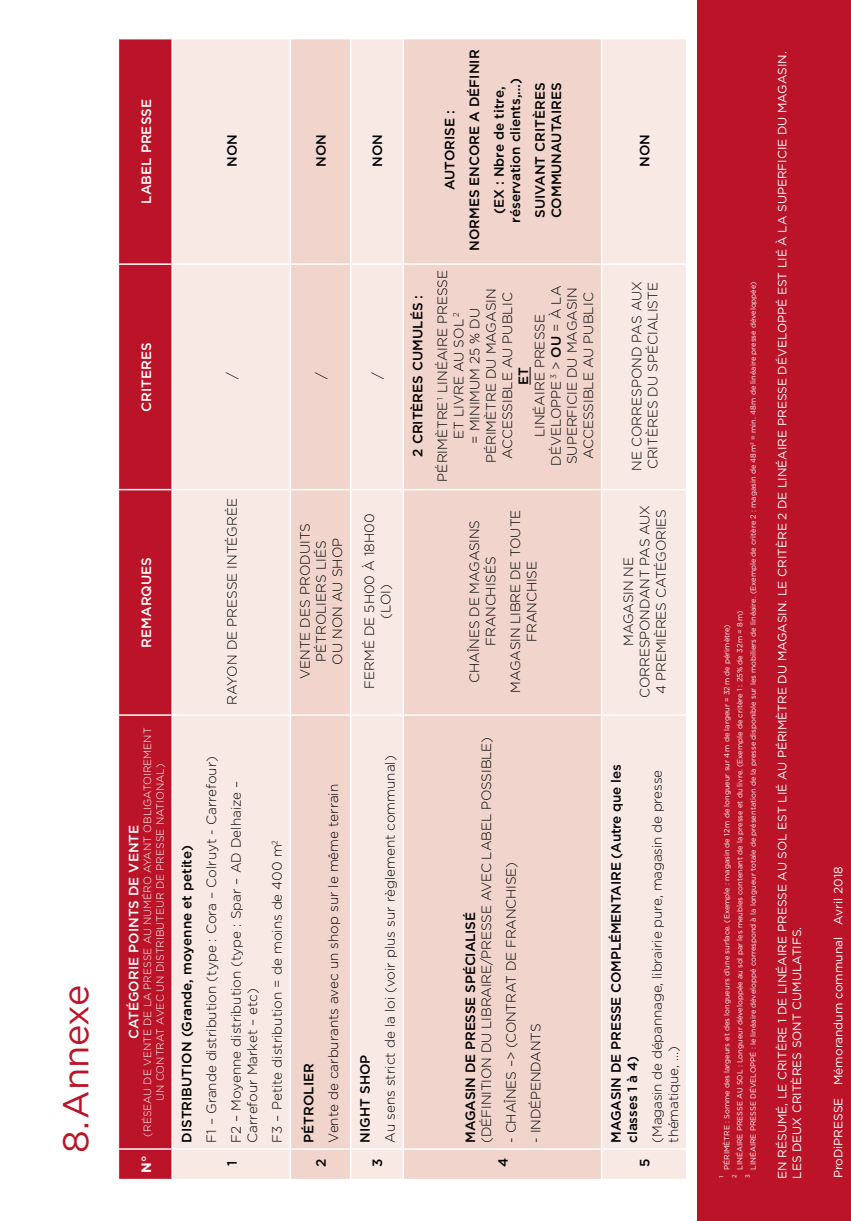
<style>
.page{position:relative;width:851px;height:1221px;background:#fff}
.page>*{position:absolute;margin:0;border:0;box-sizing:border-box;transform-origin:0 0}
.Titre_Mémo_1{font:36px "Gotham";color:#bb1327}
.Txt{font:300 13.5px/16.2px "Gotham";color:#000;text-align:center}
.Txt-2{font:500 13.5px/16.2px "Gotham";color:#000}
.Txt-3{font:500 13.5px "Gotham";color:#fff}
.Txt-4{font:700 13.5px "Gotham";color:#fff}
.t1{font:12px/14.4px "Gotham";color:#fff}
.Txt-5{font:300 10.5px/12.6px "Gotham";color:#fff;text-align:center}
.t2{font:7.5px "Gotham";color:#fff}
.t3{font:6px "Gotham";color:#fff}
.s1{font-weight:500}
</style>
<div class="page">
<div style="left:697px;top:0;width:153px;height:1220px;background:#bb1327"></div>
<div style="left:119px;top:39px;width:52px;height:1139px;background:#bb1327"></div>
<div style="left:173px;top:39px;width:512px;height:1139px;background:#f8e9e5"></div>
<svg style="left:291px;top:39px;width:309px;height:1139px;background:#f2d7d0"></svg>
<hr style="left:119px;top:1148px;width:52px;height:1px;background:#fff">
<hr style="left:119px;top:714px;width:52px;height:1px;background:#fff">
<hr style="left:119px;top:489px;width:52px;height:1px;background:#fff">
<hr style="left:119px;top:263px;width:52px;height:2px;background:#fff">
<hr style="left:173px;top:1148px;width:116px;height:1px;background:#fff">
<hr style="left:173px;top:714px;width:116px;height:1px;background:#fff">
<hr style="left:173px;top:489px;width:116px;height:1px;background:#fff">
<hr style="left:173px;top:263px;width:116px;height:2px;background:#fff">
<hr style="left:289px;top:1148px;width:2px;height:30px;background:#fff">
<hr style="left:289px;top:715px;width:2px;height:433px;background:#fff">
<hr style="left:291px;top:1148px;width:59px;height:1px;background:#fff">
<hr style="left:289px;top:489px;width:2px;height:226px;background:#fff">
<hr style="left:291px;top:714px;width:59px;height:1px;background:#fff">
<hr style="left:289px;top:264px;width:2px;height:225px;background:#fff">
<hr style="left:291px;top:489px;width:59px;height:1px;background:#fff">
<hr style="left:289px;top:38px;width:2px;height:226px;background:#fff">
<hr style="left:291px;top:263px;width:59px;height:2px;background:#fff">
<hr style="left:350px;top:1148px;width:1px;height:30px;background:#fff">
<hr style="left:350px;top:715px;width:1px;height:433px;background:#fff">
<hr style="left:351px;top:1148px;width:51px;height:1px;background:#fff">
<hr style="left:350px;top:489px;width:1px;height:226px;background:#fff">
<hr style="left:351px;top:714px;width:51px;height:1px;background:#fff">
<hr style="left:350px;top:264px;width:1px;height:225px;background:#fff">
<hr style="left:351px;top:489px;width:51px;height:1px;background:#fff">
<hr style="left:350px;top:38px;width:1px;height:226px;background:#fff">
<hr style="left:351px;top:263px;width:51px;height:2px;background:#fff">
<hr style="left:402px;top:1148px;width:2px;height:30px;background:#fff">
<hr style="left:402px;top:715px;width:2px;height:433px;background:#fff">
<hr style="left:404px;top:1148px;width:196px;height:1px;background:#fff">
<hr style="left:402px;top:489px;width:2px;height:226px;background:#fff">
<hr style="left:404px;top:714px;width:196px;height:1px;background:#fff">
<hr style="left:402px;top:264px;width:2px;height:225px;background:#fff">
<hr style="left:404px;top:489px;width:196px;height:1px;background:#fff">
<hr style="left:402px;top:38px;width:2px;height:226px;background:#fff">
<hr style="left:404px;top:263px;width:196px;height:2px;background:#fff">
<hr style="left:600px;top:1148px;width:2px;height:30px;background:#fff">
<hr style="left:600px;top:715px;width:2px;height:433px;background:#fff">
<hr style="left:602px;top:1148px;width:83px;height:1px;background:#fff">
<hr style="left:600px;top:489px;width:2px;height:226px;background:#fff">
<hr style="left:602px;top:714px;width:83px;height:1px;background:#fff">
<hr style="left:600px;top:264px;width:2px;height:225px;background:#fff">
<hr style="left:602px;top:489px;width:83px;height:1px;background:#fff">
<hr style="left:600px;top:38px;width:2px;height:226px;background:#fff">
<hr style="left:602px;top:263px;width:83px;height:2px;background:#fff">
<svg style="left:529px;top:367px;width:1px;height:18px"></svg>
<p class="Titre_Mémo_1" style="left:54px;top:1152px;width:169px;rotate:-90deg">8.Annexe</p>
<p class="Txt-3" style="left:137px;top:203px;width:106px;rotate:-90deg">LABEL PRESSE</p>
<p class="Txt-2" style="left:223px;top:167px;width:34px;rotate:-90deg">NON</p>
<p class="Txt-3" style="left:137px;top:411px;width:71px;rotate:-90deg">CRITERES</p>
<p class="Txt" style="left:223px;top:379px;width:9px;rotate:-90deg">/</p>
<p class="Txt-3" style="left:137px;top:647px;width:92px;rotate:-90deg">REMARQUES</p>
<p class="Txt-5" style="left:141px;top:1136px;width:410px;rotate:-90deg">(RÉSEAU DE VENTE DE LA PRESSE AU NUMÉRO AYANT OBLIGATOIREMENT<br>UN CONTRAT AVEC UN DISTRIBUTEUR DE PRESSE NATIONAL)</p>
<p class="Txt-3" style="left:125px;top:1039px;width:216px;rotate:-90deg">CATÉGORIE POINTS DE VENTE</p>
<p class="Txt-4" style="left:137px;top:1172px;width:19px;rotate:-90deg">N°</p>
<p class="Txt" style="left:223px;top:704px;width:208px;rotate:-90deg">RAYON DE PRESSE INTÉGRÉE</p>
<p class="Txt-2" style="left:178px;top:1142px;width:299px;rotate:-90deg">DISTRIBUTION (Grande, moyenne et petite)</p>
<p class="Txt" style="left:203px;top:1142px;width:388px;rotate:-90deg">F1 – Grande distribution (type : Cora – Colruyt - Carrefour)</p>
<p class="Txt" style="left:228px;top:1142px;width:363px;text-align:left;rotate:-90deg">F2 – Moyenne distribution (type : Spar – AD Delhaize –<br>Carrefour Market – etc)</p>
<p class="Txt-2" style="left:223px;top:1165px;width:7px;rotate:-90deg">1</p>
<p class="Txt" style="left:268px;top:1142px;width:304px;rotate:-90deg">F3 – Petite distribution = de moins de 400 m<sup>2</sup></p>
<p class="Txt-2" style="left:313px;top:167px;width:34px;rotate:-90deg">NON</p>
<p class="Txt" style="left:312px;top:379px;width:9px;rotate:-90deg">/</p>
<p class="Txt" style="left:296px;top:679px;width:157px;rotate:-90deg">VENTE DES PRODUITS<br>PÉTROLIERS LIÉS<br>OU NON AU SHOP</p>
<p class="Txt-2" style="left:300px;top:1142px;width:81px;rotate:-90deg">PÉTROLIER</p>
<p class="Txt" style="left:325px;top:1142px;width:360px;rotate:-90deg">Vente de carburants avec un shop sur le même terrain</p>
<p class="Txt-2" style="left:313px;top:1166px;width:10px;rotate:-90deg">2</p>
<p class="Txt-2" style="left:369px;top:167px;width:34px;rotate:-90deg">NON</p>
<p class="Txt-2" style="left:441px;top:190px;width:81px;rotate:-90deg">AUTORISE :</p>
<p class="Txt-2" style="left:466px;top:251px;width:203px;rotate:-90deg">NORMES ENCORE A DÉFINIR</p>
<p class="Txt-2" style="left:491px;top:223px;width:146px;text-align:center;rotate:-90deg">(EX : Nbre de titre, réservation clients,…)</p>
<p class="Txt-2" style="left:531px;top:218px;width:137px;rotate:-90deg">SUIVANT CRITÈRES<br>COMMUNAUTAIRES</p>
<p class="Txt-2" style="left:636px;top:167px;width:34px;rotate:-90deg">NON</p>
<p class="Txt" style="left:369px;top:379px;width:9px;rotate:-90deg">/</p>
<p class="Txt-2" style="left:409px;top:456px;width:163px;rotate:-90deg">2 CRITÈRES CUMULÉS :</p>
<p class="Txt" style="left:434px;top:481px;width:213px;rotate:-90deg">PÉRIMÈTRE <sup>1</sup> LINÉAIRE PRESSE<br>ET LIVRE AU SOL <sup>2</sup></p>
<p class="Txt" style="left:531px;top:466px;width:182px;rotate:-90deg">LINÉAIRE PRESSE<br>DÉVELOPPE <sup>3</sup> &gt; <span class="s1">OU</span> = À LA<br>SUPERFICIE DU MAGASIN<br>ACCESSIBLE AU PUBLIC</p>
<p class="Txt" style="left:466px;top:463px;width:176px;rotate:-90deg">= MINIMUM 25 % DU<br>PÉRIMÈTRE DU MAGASIN<br>ACCESSIBLE AU PUBLIC</p>
<p class="Txt-2" style="left:515px;top:385px;width:19px;rotate:-90deg">ET</p>
<p class="Txt" style="left:628px;top:470px;width:191px;text-align:left;rotate:-90deg">NE CORRESPOND PAS AUX<br>CRITÈRES DU SPÉCIALISTE</p>
<p class="Txt" style="left:361px;top:688px;width:176px;rotate:-90deg">FERMÉ DE 5H00 À 18H00 (LOI)</p>
<p class="Txt" style="left:466px;top:682px;width:164px;rotate:-90deg">CHAÎNES DE MAGASINS<br>FRANCHISÉS</p>
<p class="Txt" style="left:507px;top:692px;width:184px;rotate:-90deg">MAGASIN LIBRE DE TOUTE<br>FRANCHISE</p>
<p class="Txt" style="left:620px;top:697px;width:194px;rotate:-90deg">MAGASIN NE<br>CORRESPONDANT PAS AUX<br>4 PREMIÈRES CATÉGORIES</p>
<p class="Txt-2" style="left:357px;top:1142px;width:89px;rotate:-90deg">NIGHT SHOP</p>
<p class="Txt" style="left:381px;top:1142px;width:389px;rotate:-90deg">Au sens strict de la loi (voir plus sur règlement communal)</p>
<p class="Txt-2" style="left:369px;top:1166px;width:10px;rotate:-90deg">3</p>
<p class="Txt" style="left:461px;top:1142px;width:407px;text-align:left;rotate:-90deg"><span class="s1">MAGASIN DE PRESSE SPÉCIALISÉ<br></span>(DÉFINITION DU LIBRAIRE/PRESSE AVEC LABEL POSSIBLE)</p>
<p class="Txt" style="left:502px;top:1142px;width:282px;rotate:-90deg">- CHAÎNES –&gt; (CONTRAT DE FRANCHISE)</p>
<p class="Txt-2" style="left:494px;top:1167px;width:11px;rotate:-90deg">4</p>
<p class="Txt" style="left:527px;top:1142px;width:120px;rotate:-90deg">- INDÉPENDANTS</p>
<p class="Txt-2" style="left:607px;top:1142px;width:380px;rotate:-90deg">MAGASIN DE PRESSE COMPLÉMENTAIRE (Autre que les classes 1 à 4)</p>
<p class="Txt" style="left:648px;top:1142px;width:374px;text-align:left;rotate:-90deg">(Magasin de dépannage, librairie pure, magasin de presse thématique, …)</p>
<p class="Txt-2" style="left:636px;top:1166px;width:10px;rotate:-90deg">5</p>
<p class="t2" style="left:748px;top:1169px;width:889px;rotate:-90deg">LINÉAIRE PRESSE DÉVELOPPÉ : le linéaire développé correspond à la longueur totale de présentation de la presse disponible sur les mobiliers de linéaire. (Exemple de critère 2 : magasin de 48m<sup>2</sup> = min. 48m de linéaire presse développée)</p>
<p class="t2" style="left:735px;top:1169px;width:560px;rotate:-90deg">LINÉAIRE PRESSE AU SOL : Longueur développée au sol par les meubles contenant de la presse et du livre. (Exemple de critère 1 : 25% de 32m = 8m)</p>
<p class="t2" style="left:722px;top:1169px;width:547px;rotate:-90deg">PÉRIMÈTRE : Somme des largeurs et des longueurs d’une surface. (Exemple : magasin de 12m de longueur sur 4m de largeur = 32m de périmètre)</p>
<p class="t3" style="left:717px;top:1178px;width:4px;rotate:-90deg">1</p>
<p class="t3" style="left:730px;top:1178px;width:5px;rotate:-90deg">2</p>
<p class="t3" style="left:744px;top:1178px;width:5px;rotate:-90deg">3</p>
<p class="t1" style="left:775px;top:1178px;width:1128px;rotate:-90deg">EN RÉSUMÉ, LE CRITÈRE 1 DE LINÉAIRE PRESSE AU SOL EST LIÉ AU PÉRIMÈTRE DU MAGASIN. LE CRITÈRE 2 DE LINÉAIRE PRESSE DÉVELOPPÉ EST LIÉ À LA SUPERFICIE DU MAGASIN.<br>LES DEUX CRITÈRES SONT CUMULATIFS.</p>
<p class="t1" style="left:830px;top:1178px;width:313px;rotate:-90deg">ProDiPRESSE Mémorandum communal Avril 2018</p>
</div>
